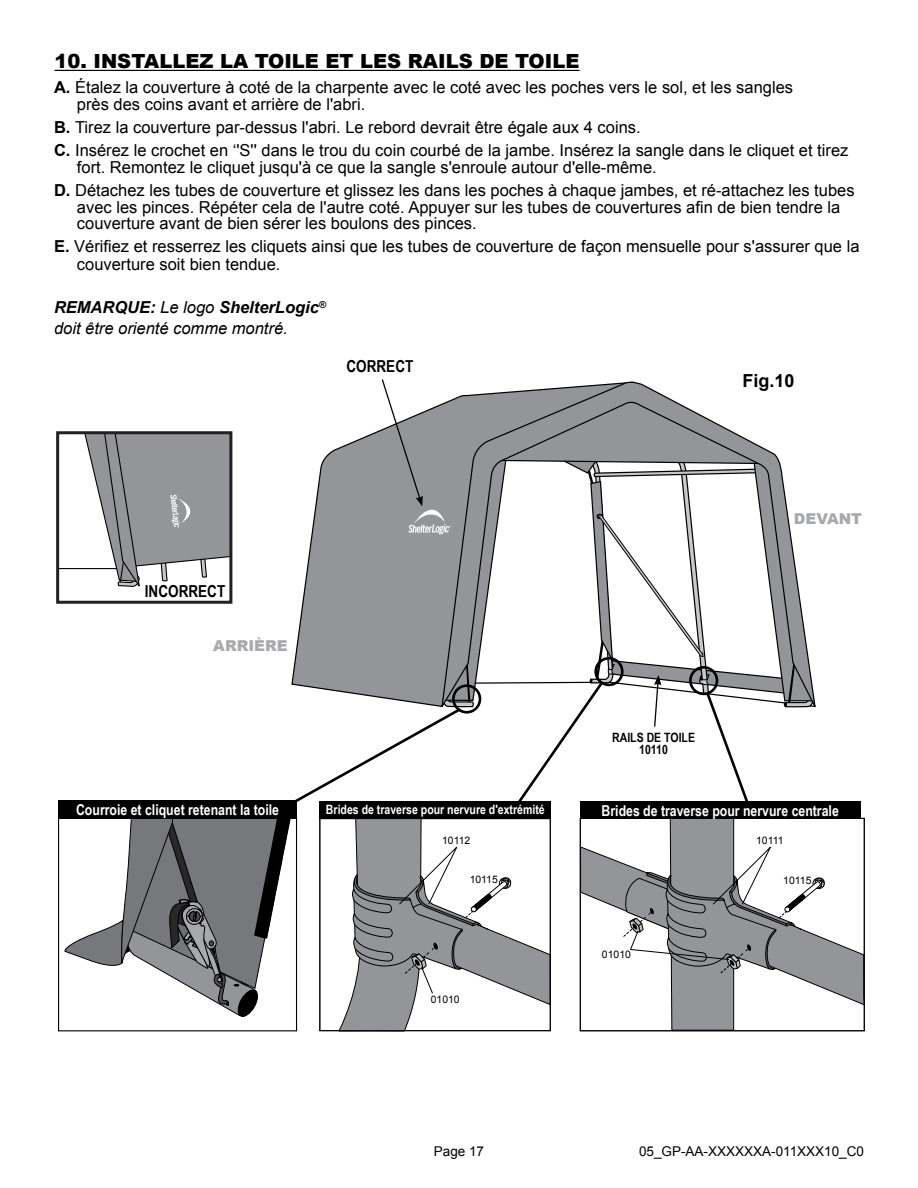
<style>
.page{position:relative;width:918px;height:1188px;background:#fff}
.page>*{position:absolute;margin:0;border:0;box-sizing:border-box;transform-origin:0 0}
.t1{font:900 19.5px "Arial";color:#000}
.t2{font:700 18px "Arial";color:#000}
.t3{font:16.5px/16.5px "Arial";color:#000}
.t4{font:italic 16.5px/21px "Arial";color:#000}
.t5{font:700 16.5px "Arial Narrow";color:#000}
.t6{font:700 15px "Arial Narrow";color:#fff}
.t7{font:900 15px "Arial";color:#a7a9ac}
.t8{font:13.5px "Arial";color:#000}
.t9{font:700 12.9px "Arial Narrow";color:#fff}
.t10{font:700 12.9px/12.9px "Arial Narrow";color:#000;text-align:center}
.t11{font:10.35px "Arial";color:#000}
.s1{font-weight:700}
</style>
<div class="page">
<hr style="left:54px;top:70px;width:525px;height:1px;background:#000">
<svg style="left:58px;top:379px;width:807px;height:653px"></svg>
<div style="left:580px;top:801px;width:280px;height:18px;background:#000"></div>
<div style="left:320px;top:801px;width:231px;height:18px;background:#000"></div>
<div style="left:58px;top:801px;width:239px;height:18px;background:#000"></div>
<p class="t1" style="left:54px;top:47px;width:526px">10. INSTALLEZ LA TOILE ET LES RAILS DE TOILE</p>
<p class="t3" style="left:77px;top:79px;width:718px;text-indent:-23px"><span class="s1">A.</span> Étalez la couverture à coté de la charpente avec le coté avec les poches vers le sol, et les sangles près des coins avant et arrière de l'abri.</p>
<p class="t3" style="left:54px;top:116px;width:796px;line-height:23.2px"><span class="s1">B.</span> Tirez la couverture par-dessus l'abri. Le rebord devrait être égale aux 4 coins.<br><span class="s1">C.</span> Insérez le crochet en ‘'S'' dans le trou du coin courbé de la jambe. Insérez la sangle dans le cliquet et tirez</p>
<p class="t3" style="left:54px;top:156px;width:802px;line-height:23.2px;text-indent:23px">fort. Remontez le cliquet jusqu'à ce que la sangle s'enroule autour d'elle-même.<br><span class="s1">D.</span> Détachez les tubes de couverture et glissez les dans les poches à chaque jambes, et ré-attachez les tubes</p>
<p class="t3" style="left:77px;top:199px;width:765px">avec les pinces. Répéter cela de l'autre coté. Appuyer sur les tubes de couvertures afin de bien tendre la couverture avant de bien sérer les boulons des pinces.</p>
<p class="t3" style="left:77px;top:238px;width:784px;line-height:18px;text-indent:-23px"><span class="s1">E.</span> Vérifiez et resserrez les cliquets ainsi que les tubes de couverture de façon mensuelle pour s'assurer que la couverture soit bien tendue.</p>
<p class="t4" style="left:54px;top:297px;width:274px"><span class="s1">REMARQUE:</span> Le logo <span class="s1">ShelterLogic</span><sup>® </sup>doit être orienté comme montré.</p>
<p class="t5" style="left:346px;top:353px;width:68px">CORRECT</p>
<p class="t5" style="left:145px;top:579px;width:82px">INCORRECT</p>
<p class="t7" style="left:213px;top:635px;width:76px">ARRIÈRE</p>
<p class="t2" style="left:742px;top:369px;width:54px">Fig.10</p>
<p class="t7" style="left:794px;top:507px;width:70px">DEVANT</p>
<p class="t10" style="left:612px;top:730px;width:84px">RAILS DE TOILE<br>10110</p>
<p class="t6" style="left:76px;top:799px;width:205px">Courroie et cliquet retenant la toile</p>
<p class="t9" style="left:326px;top:800px;width:220px">Brides de traverse pour nervure d'extrémité</p>
<p class="t6" style="left:602px;top:799px;width:239px">Brides de traverse pour nervure centrale</p>
<p class="t11" style="left:442px;top:833px;width:30px">10112</p>
<p class="t11" style="left:470px;top:873px;width:30px">10115</p>
<p class="t11" style="left:431px;top:993px;width:30px">01010</p>
<p class="t11" style="left:602px;top:948px;width:30px">01010</p>
<p class="t11" style="left:756px;top:833px;width:29px">10111</p>
<p class="t11" style="left:783px;top:873px;width:30px">10115</p>
<p class="t8" style="left:434px;top:1142px;width:52px">Page 17</p>
<p class="t8" style="left:639px;top:1142px;width:226px">05_GP-AA-XXXXXXA-011XXX10_C0</p>
</div>
